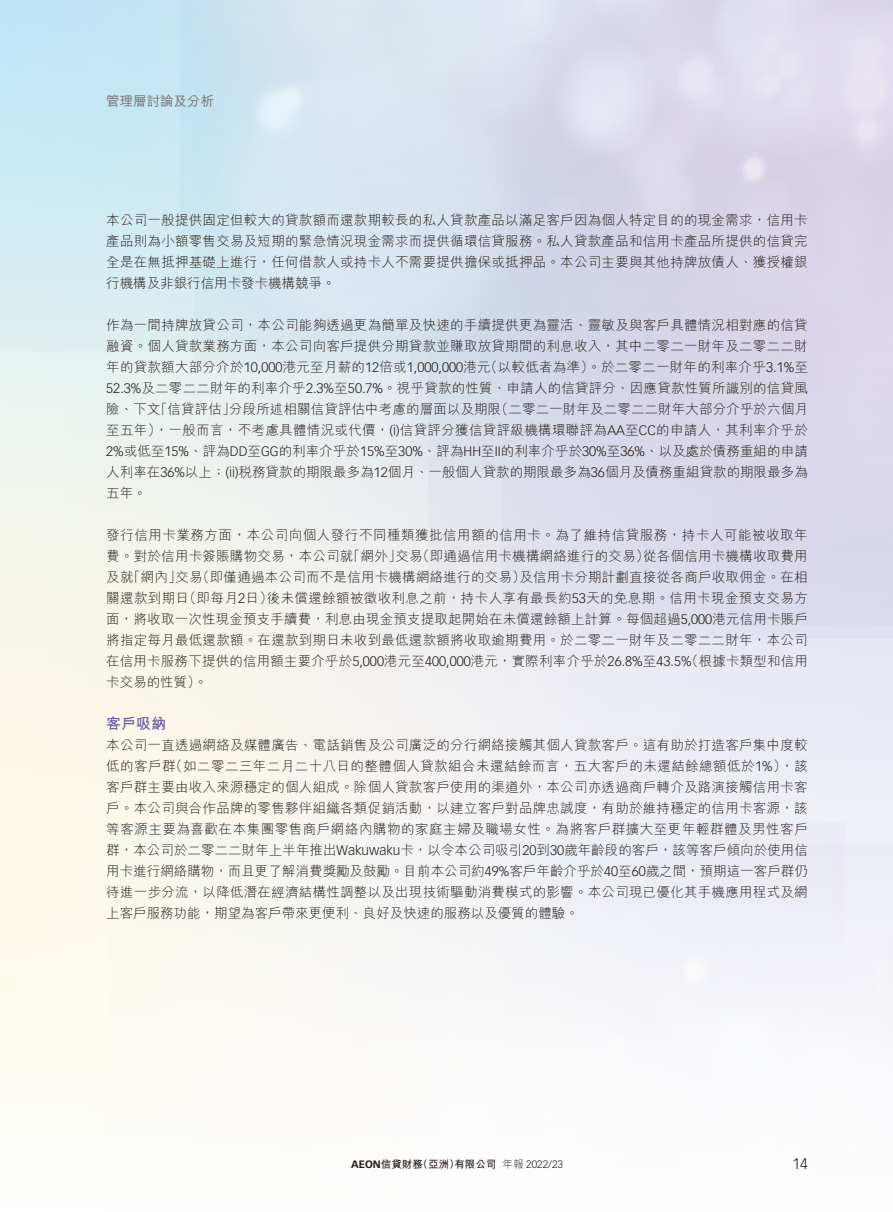
<style>
.page{position:relative;width:893px;height:1212px;background:#f2f3f1}
.page>*{position:absolute;margin:0;border:0;box-sizing:border-box;transform-origin:0 0}
.t1{font:700 15px "M Hei HK";color:#69589a}
.t2{font:300 15px "Vectora LT Std";color:#231916}
.t3{font:300 13.5px/21px "M Hei HK";letter-spacing:.02em;color:#231916}
.t4{font:300 13.5px/21px "M Hei HK";letter-spacing:.04em;color:#231916;text-align:right}
.t5{font:500 13.5px "M Hei HK";color:#727272}
.t6{font:300 10.5px "Vectora LT Std";color:#231916}
.t7{font:700 10.5px "M Hei HK";color:#231916}
.t8{font:700 10.5px "Vectora LT Std";color:#231916}
.s1{font-family:"Vectora LT Std"}
.s2{font-family:"M Hei HK"}
</style>
<div class="page">
<div style="left:110px;top:1066px;width:243px;height:146px;background:#fdfdfa"></div>
<div style="left:353px;top:961px;width:540px;height:251px;background:#fbfbfc"></div>
<svg style="left:0;top:0;width:195px;height:350px;background:#cde9f3"></svg>
<svg style="left:429px;top:367px;width:72px;height:247px"></svg>
<div style="left:501px;top:324px;width:392px;height:314px;background:#dadcea"></div>
<div style="left:714px;top:324px;width:179px;height:301px;background:#d9d8e9"></div>
<svg style="left:195px;top:324px;width:345px;height:43px;background:#d6e3ec"></svg>
<svg style="left:180px;top:0;width:713px;height:324px;background:#d8deec"></svg>
<p class="t5" style="left:106px;top:91px;width:109px">管理層討論及分析</p>
<p class="t3" style="left:106px;top:209px;width:703px;text-align:justify">本公司一般提供固定但較大的貸款額而還款期較長的私人貸款產品以滿足客戶因為個人特定目的的現金需求，信用卡產品則為小額零售交易及短期的緊急情況現金需求而提供循環信貸服務。私人貸款產品和信用卡產品所提供的信貸完全是在無抵押基礎上進行，任何借款人或持卡人不需要提供擔保或抵押品。本公司主要與其他持牌放債人、獲授權銀行機構及非銀行信用卡發卡機構競爭。</p>
<p class="t3" style="left:106px;top:314px;width:703px;text-align:right">作為一間持牌放貸公司，本公司能夠透過更為簡單及快速的手續提供更為靈活、靈敏及與客戶具體情況相對應的信貸融資。個人貸款業務方面，本公司向客戶提供分期貸款並賺取放貸期間的利息收入，其中二零二一財年及二零二二財（以較低者為準）。於二零二一財年的利率介乎<span class="s1">3.1%</span>至</p>
<p class="t3" style="left:106px;top:356px;width:386px">年的貸款額大部分介於<span class="s1">10,000</span>港元至月薪的<span class="s1">12</span>倍或<span class="s1">1,000,000</span>港元</p>
<p class="t3" style="left:106px;top:377px;width:703px"><span class="s1">52.3%</span>及二零二二財年的利率介乎<span class="s1">2.3%</span>至<span class="s1">50.7%</span>。視乎貸款的性質、申請人的信貸評分、因應貸款性質所識別的信貸風</p>
<p class="t3" style="left:495px;top:398px;width:315px">（二零二一財年及二零二二財年大部分介乎於六個月</p>
<p class="t3" style="left:154px;top:398px;width:83px">「信貸評估」</p>
<p class="t3" style="left:229px;top:398px;width:274px">分段所述相關信貸評估中考慮的層面以及期限</p>
<p class="t3" style="left:106px;top:398px;width:703px">險、下文<br>至五年，）一般而言，不考慮具體情況或代價， <span class="s1">)i(</span> 信貸評分獲信貸評級機構環聯評為<span class="s1">AA</span>至<span class="s1">CC</span>的申請人，其利率介乎於<span class="s1">2%</span>或低至<span class="s1">15%</span>、評為<span class="s1">DD</span>至<span class="s1">GG</span>的利率介乎於<span class="s1">15%</span>至<span class="s1">30%</span>、評為<span class="s1">HH</span>至<span class="s1">II</span>的利率介乎於<span class="s1">30%</span>至<span class="s1">36%</span>、以及處於債務重組的申請人利率在<span class="s1">36%</span>以上；<span class="s1">( )i i</span> 稅務貸款的期限最多為<span class="s1">12</span>個月、一般個人貸款的期限最多為<span class="s1">36</span>個月及債務重組貸款的期限最多為五年。</p>
<p class="t4" style="left:106px;top:524px;width:703px">發行信用卡業務方面，本公司向個人發行不同種類獲批信用額的信用卡。為了維持信貸服務，持卡人可能被收取年從各個信用卡機構收取費用</p>
<p class="t3" style="left:347px;top:545px;width:56px">「網外」</p>
<p class="t3" style="left:416px;top:545px;width:235px">（即通過信用卡機構網絡進行的交易）</p>
<p class="t3" style="left:106px;top:545px;width:249px">費。對於信用卡簽賬購物交易，本公司就</p>
<p class="t3" style="left:395px;top:545px;width:29px">交易</p>
<p class="t3" style="left:127px;top:566px;width:56px">「網內」</p>
<p class="t3" style="left:196px;top:566px;width:331px">（即僅通過本公司而不是信用卡機構網絡進行的交易）</p>
<p class="t3" style="left:519px;top:566px;width:290px">及信用卡分期計劃直接從各商戶收取佣金。在相</p>
<p class="t3" style="left:175px;top:566px;width:29px">交易</p>
<p class="t3" style="left:106px;top:566px;width:29px">及就</p>
<p class="t3" style="left:183px;top:587px;width:92px">（即每月日<span class="s1">2</span> ）</p>
<p class="t3" style="left:267px;top:587px;width:542px">後未償還餘額被徵收利息之前，持卡人享有最長約<span class="s1">53</span>天的免息期。信用卡現金預支交易方</p>
<p class="t3" style="left:106px;top:587px;width:84px">關還款到期日</p>
<p class="t3" style="left:106px;top:608px;width:703px">面，將收取一次性現金預支手續費，利息由現金預支提取起開始在未償還餘額上計算。每個超過<span class="s1">5,000</span>港元信用卡賬戶</p>
<p class="t3" style="left:106px;top:629px;width:703px">將指定每月最低還款額。在還款到期日未收到最低還款額將收取逾期費用。於二零二一財年及二零二二財年，本公司</p>
<p class="t3" style="left:685px;top:650px;width:124px">（根據卡類型和信用</p>
<p class="t3" style="left:106px;top:650px;width:587px">在信用卡服務下提供的信用額主要介乎於<span class="s1">5,000</span>港元至<span class="s1">400,000</span>港元，實際利率介乎於<span class="s1">26.8%</span>至<span class="s1">43.5%</span>卡交易的性質。(</p>
<p class="t1" style="left:106px;top:712px;width:61px">客戶吸納</p>
<p class="t3" style="left:106px;top:734px;width:703px;text-align:right">本公司一直透過網絡及媒體廣告、電話銷售及公司廣泛的分行網絡接觸其個人貸款客戶。這有助於打造客戶集中度較（如二零二三年二月二十八日的整體個人貸款組合未還結餘而言，五大客戶的未還結餘總額低於<span class="s1">1%</span> ，）該</p>
<p class="t3" style="left:106px;top:755px;width:703px">低的客戶群<br>客戶群主要由收入來源穩定的個人組成。除個人貸款客戶使用的渠道外，本公司亦透過商戶轉介及路演接觸信用卡客戶。本公司與合作品牌的零售夥伴組織各類促銷活動，以建立客戶對品牌忠誠度，有助於維持穩定的信用卡客源，該等客源主要為喜歡在本集團零售商戶網絡內購物的家庭主婦及職場女性。為將客戶群擴大至更年輕群體及男性客戶群，本公司於二零二二財年上半年推出<span class="s1">Wakuwaku</span>卡，以令本公司吸引<span class="s1">20</span>到<span class="s1">30</span>歲年齡段的客戶，該等客戶傾向於使用信用卡進行網絡購物，而且更了解消費獎勵及鼓勵。目前本公司約<span class="s1">49%</span>客戶年齡介乎於<span class="s1">40</span>至<span class="s1">60</span>歲之間，預期這一客戶群仍待進一步分流，以降低潛在經濟結構性調整以及出現技術驅動消費模式的影響。本公司現已優化其手機應用程式及網上客戶服務功能，期望為客戶帶來更便利、良好及快速的服務以及優質的體驗。</p>
<p class="t8" style="left:351px;top:1158px;width:73px">AEON<span class="s2">信貸財務</span></p>
<p class="t7" style="left:454px;top:1157px;width:43px">有限公司</p>
<p class="t7" style="left:418px;top:1157px;width:43px">（亞洲）</p>
<p class="t6" style="left:503px;top:1158px;width:62px"><span class="s2">年報</span> 2022/23</p>
<p class="t2" style="left:792px;top:1154px;width:17px">14</p>
</div>
